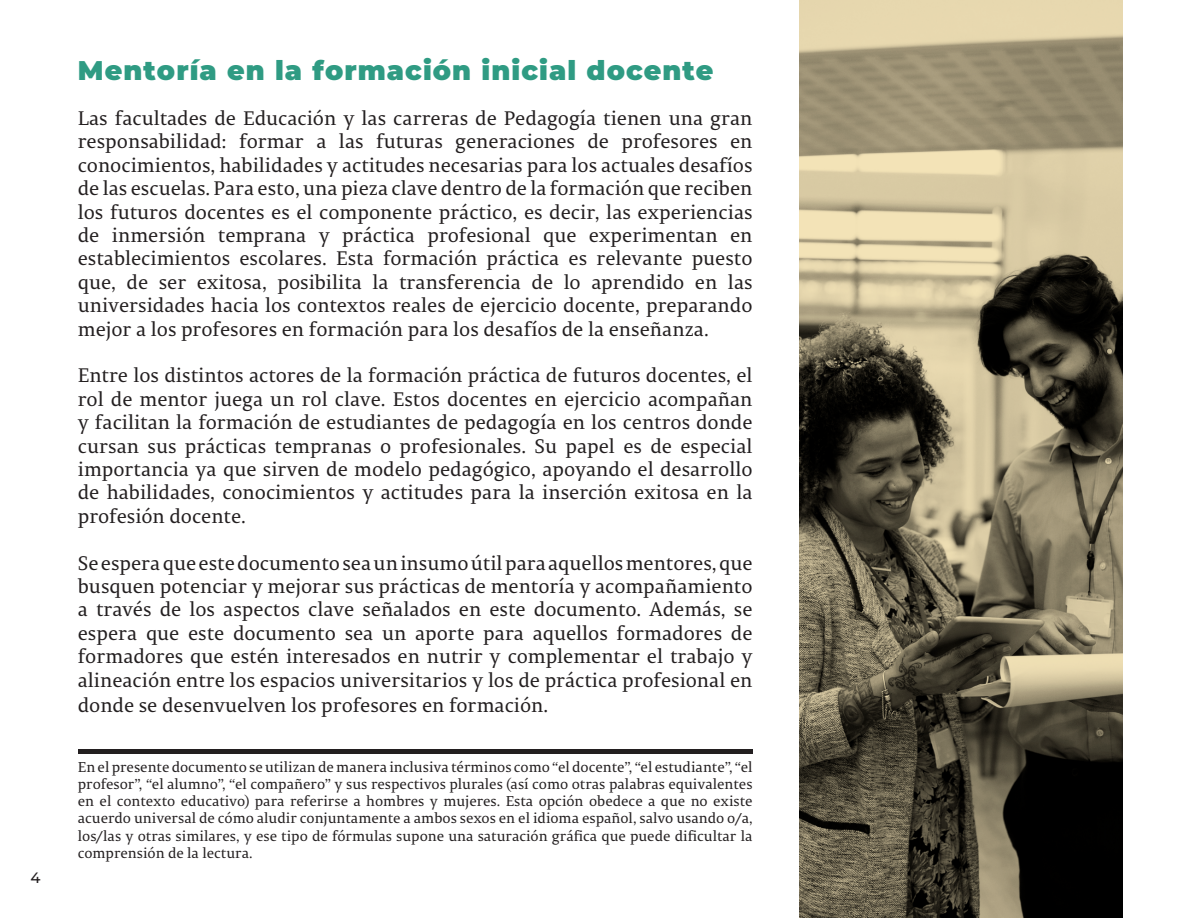
<style>
.page{position:relative;width:1188px;height:918px;background:#fff}
.page>*{position:absolute;margin:0;border:0;box-sizing:border-box;transform-origin:0 0}
.título_azul_22{font:100 27px "Montserrat";letter-spacing:.04em;color:#2f9b83}
.t1{font:19.5px/23.4px "Permian Serif Typeface";color:#231f20;text-align:justify}
.t2{font:100 15px "Montserrat";color:#231f20}
.t3{font:14.25px/17.1px "Permian Serif Typeface";color:#231f20;text-align:justify}
</style>
<div class="page">
<hr style="left:78px;top:749px;width:675px;height:4px;background:#231f20">
<img style="left:799px;top:0;width:324px;height:918px">
<p class="t2" style="left:31px;top:868px;width:12px">4</p>
<p class="título_azul_22" style="left:78px;top:52px;width:637px">Mentoría en la formación inicial docente</p>
<p class="t1" style="left:78px;top:105px;width:676px">Las facultades de Educación y las carreras de Pedagogía tienen una gran responsabilidad: formar a las futuras generaciones de profesores en conocimientos, habilidades y actitudes necesarias para los actuales desafíos de las escuelas. Para esto, una pieza clave dentro de la formación que reciben los futuros docentes es el componente práctico, es decir, las experiencias de inmersión temprana y práctica profesional que experimentan en establecimientos escolares. Esta formación práctica es relevante puesto que, de ser exitosa, posibilita la transferencia de lo aprendido en las universidades hacia los contextos reales de ejercicio docente, preparando mejor a los profesores en formación para los desafíos de la enseñanza.</p>
<p class="t1" style="left:78px;top:363px;width:676px">Entre los distintos actores de la formación práctica de futuros docentes, el rol de mentor juega un rol clave. Estos docentes en ejercicio acompañan y facilitan la formación de estudiantes de pedagogía en los centros donde cursan sus prácticas tempranas o profesionales. Su papel es de especial importancia ya que sirven de modelo pedagógico, apoyando el desarrollo de habilidades, conocimientos y actitudes para la inserción exitosa en la profesión docente.</p>
<p class="t1" style="left:78px;top:550px;width:676px">Se espera que este documento sea un insumo útil para aquellos mentores, que busquen potenciar y mejorar sus prácticas de mentoría y acompañamiento a través de los aspectos clave señalados en este documento. Además, se espera que este documento sea un aporte para aquellos formadores de formadores que estén interesados en nutrir y complementar el trabajo y alineación entre los espacios universitarios y los de práctica profesional en</p>
<p class="t1" style="left:78px;top:692px;width:472px">donde se desenvuelven los profesores en formación.</p>
<p class="t3" style="left:78px;top:758px;width:676px">En el presente documento se utilizan de manera inclusiva términos como “el docente”, “el estudiante”, “el profesor”, “el alumno”, “el compañero” y sus respectivos plurales (así como otras palabras equivalentes en el contexto educativo) para referirse a hombres y mujeres. Esta opción obedece a que no existe acuerdo universal de cómo aludir conjuntamente a ambos sexos en el idioma español, salvo usando o/a, los/las y otras similares, y ese tipo de fórmulas supone una saturación gráfica que puede dificultar la comprensión de la lectura.</p>
</div>
